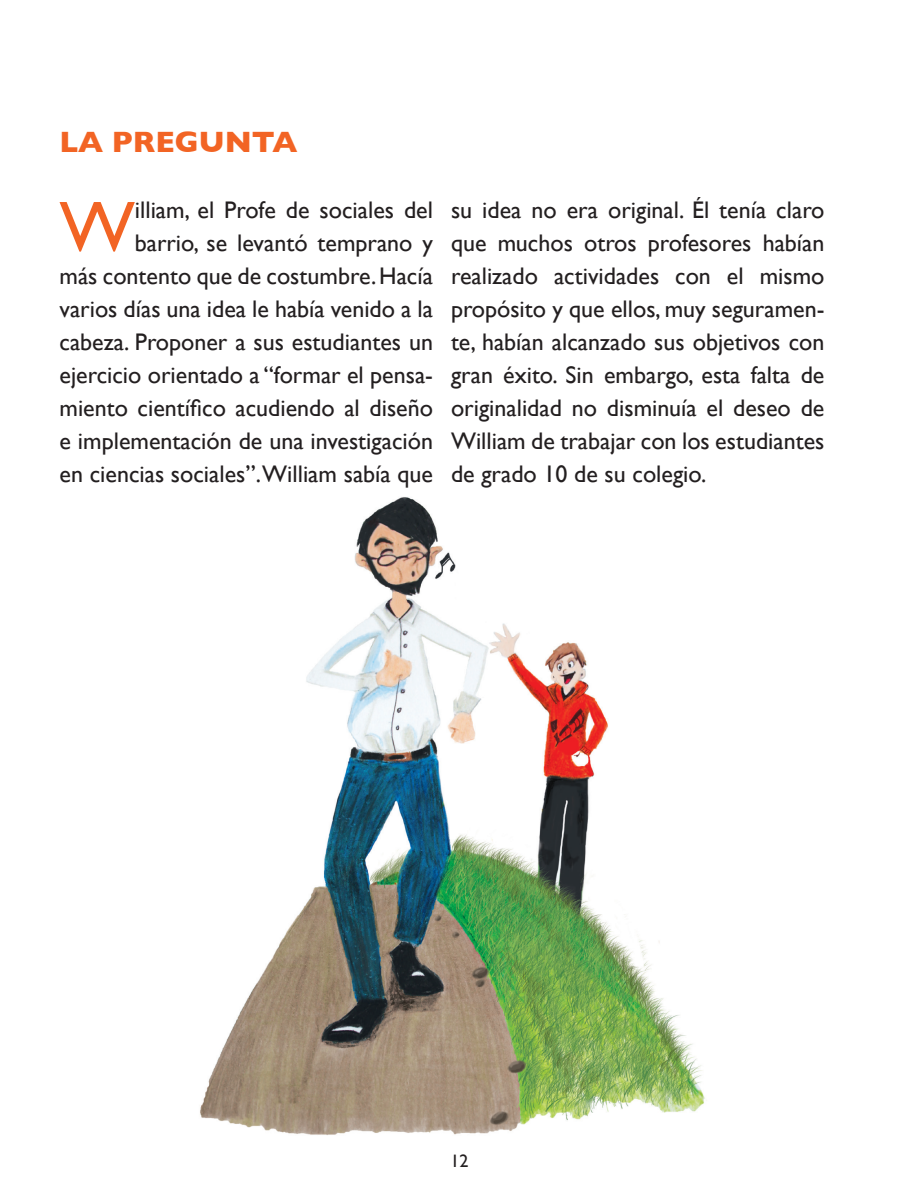
<style>
.page{position:relative;width:918px;height:1188px;background:#fff}
.page>*{position:absolute;margin:0;border:0;box-sizing:border-box;transform-origin:0 0}
.t1{font:72.45px "Gill Sans";color:#f26424}
.t2{font:700 30px "Gill Sans";color:#f26424}
.t3{font:24px/33px "Gill Sans";color:#231f20;text-align:right}
.t4{font:18px "Gill Sans";color:#231f20}
</style>
<div class="page">
<img style="left:200px;top:497px;width:507px;height:638px">
<p class="t2" style="left:60px;top:118px;width:239px">LA PREGUNTA</p>
<p class="t3" style="left:60px;top:194px;width:375px">illiam, el Profe de sociales del<br>barrio, se levantó temprano y<br>más contento que de costumbre. Hacía varios días una idea le había venido a la cabeza. Proponer a sus estudiantes un ejercicio orientado a “formar el pensa&shy;miento científico acudiendo al diseño e implementación de una investigación en ciencias sociales”.William sabía que</p>
<p class="t3" style="left:451px;top:193px;width:375px;text-align:justify">su idea no era original. Él tenía claro que muchos otros profesores habían realizado actividades con el mismo propósito y que ellos, muy seguramen&shy;te, habían alcanzado sus objetivos con gran éxito. Sin embargo, esta falta de originalidad no disminuía el deseo de William de trabajar con los estudiantes de grado 10 de su colegio.</p>
<h1 class="t1" style="left:60px;top:184px;width:77px">W</h1>
<p class="t4" style="left:451px;top:1151px;width:19px">12</p>
</div>
